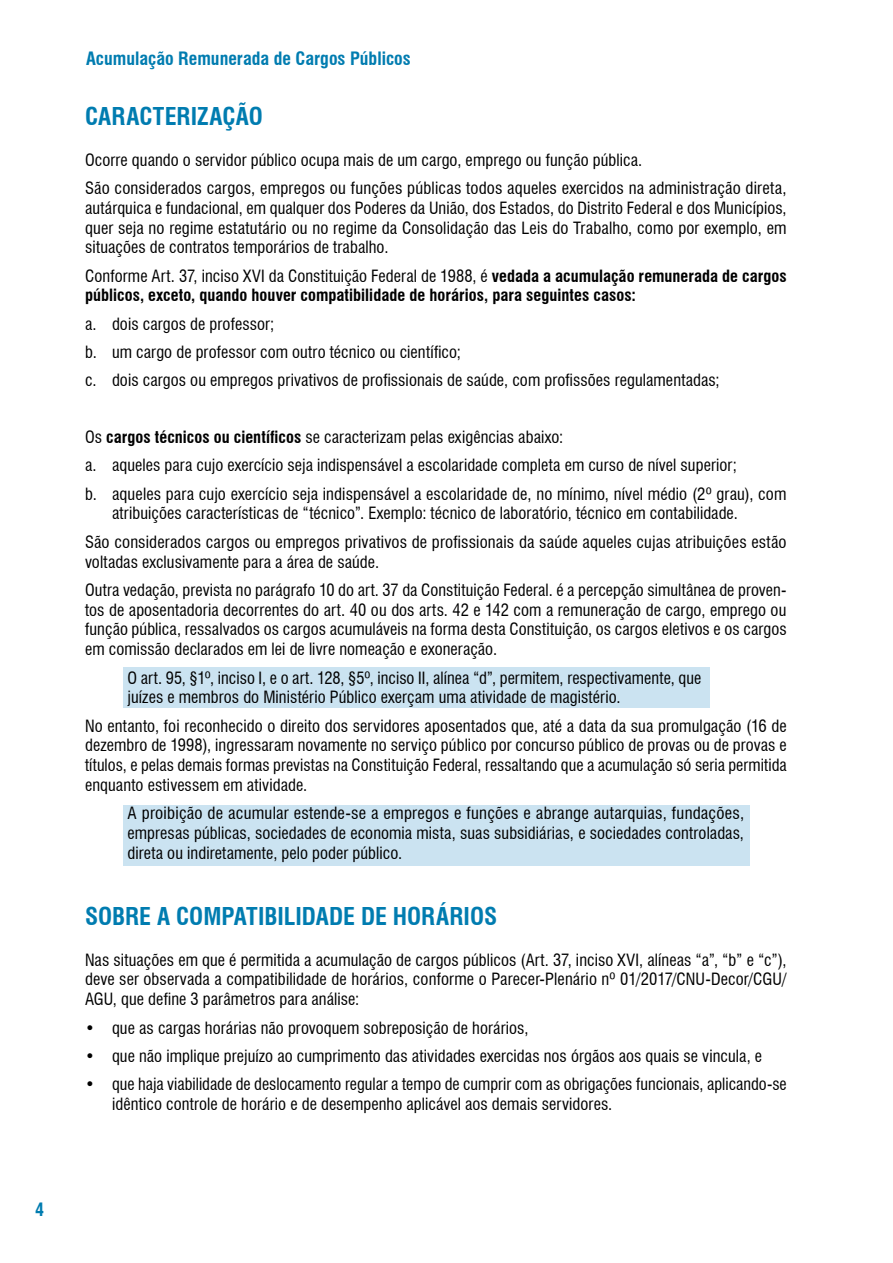
<style>
.page{position:relative;width:893px;height:1263px;background:#fff}
.page>*{position:absolute;margin:0;border:0;box-sizing:border-box;transform-origin:0 0}
.t1{font:700 condensed 24px "Swiss 721 BT";letter-spacing:-.005em;color:#007cb0}
.t2{font:700 condensed 18px "Swiss 721 BT";color:#007cb0}
.t3{font:condensed 16.5px/19.8px "Swiss 721 BT";letter-spacing:.005em;color:#000}
.t4{font:700 condensed 16.5px/19.8px "Swiss 721 BT";color:#000}
.s1{font-weight:400}
.s2{font-weight:700}
</style>
<div class="page">
<div style="left:123px;top:805px;width:626px;height:60px;background:#cbe3f1"></div>
<div style="left:123px;top:668px;width:587px;height:40px;background:#cbe3f1"></div>
<p class="t2" style="left:35px;top:1199px;width:10px">4</p>
<p class="t2" style="left:86px;top:47px;width:326px">Acumulação Remunerada de Cargos Públicos</p>
<h1 class="t1" style="left:85px;top:101px;width:179px">CARACTERIZAÇÃO</h1>
<p class="t3" style="left:85px;top:145px;width:703px;line-height:28.3px">Ocorre quando o servidor público ocupa mais de um cargo, emprego ou função pública.<br>São considerados cargos, empregos ou funções públicas todos aqueles exercidos na administração direta,</p>
<p class="t3" style="left:85px;top:198px;width:703px;text-align:justify">autárquica e fundacional, em qualquer dos Poderes da União, dos Estados, do Distrito Federal e dos Municípios, quer seja no regime estatutário ou no regime da Consolidação das Leis do Trabalho, como por exemplo, em situações de contratos temporários de trabalho.</p>
<p class="t4" style="left:85px;top:266px;width:703px"><span class="s1">Conforme Art. 37, inciso XVI da Constituição Federal de 1988, é</span> vedada a acumulação remunerada de cargos públicos, exceto, quando houver compatibilidade de horários, para seguintes casos:</p>
<p class="t3" style="left:85px;top:310px;width:636px;line-height:28.3px">a. dois cargos de professor;<br>b. um cargo de professor com outro técnico ou científico;<br>c. dois cargos ou empregos privativos de profissionais de saúde, com profissões regulamentadas;</p>
<p class="t3" style="left:85px;top:423px;width:703px;line-height:28.3px">Os <span class="s2">cargos técnicos ou científicos</span> se caracterizam pelas exigências abaixo:<br>a. aqueles para cujo exercício seja indispensável a escolaridade completa em curso de nível superior;<br>b. aqueles para cujo exercício seja indispensável a escolaridade de, no mínimo, nível médio (2º grau), com</p>
<p class="t3" style="left:85px;top:499px;width:703px;line-height:28.3px;text-indent:27px">atribuições características de “técnico”. Exemplo: técnico de laboratório, técnico em contabilidade.<br>São considerados cargos ou empregos privativos de profissionais da saúde aqueles cujas atribuições estão</p>
<p class="t3" style="left:85px;top:547px;width:703px;line-height:28.3px">voltadas exclusivamente para a área de saúde.<br>Outra vedação, prevista no parágrafo 10 do art. 37 da Constituição Federal. é a percepção simultânea de proven-</p>
<p class="t3" style="left:85px;top:600px;width:703px;text-align:justify">tos de aposentadoria decorrentes do art. 40 ou dos arts. 42 e 142 com a remuneração de cargo, emprego ou função pública, ressalvados os cargos acumuláveis na forma desta Constituição, os cargos eletivos e os cargos em comissão declarados em lei de livre nomeação e exoneração.</p>
<p class="t3" style="left:128px;top:668px;width:575px">O art. 95, §1º, inciso I, e o art. 128, §5º, inciso II, alínea “d”, permitem, respectivamente, que juízes e membros do Ministério Público exerçam uma atividade de magistério.</p>
<p class="t3" style="left:85px;top:716px;width:703px;text-align:justify">No entanto, foi reconhecido o direito dos servidores aposentados que, até a data da sua promulgação (16 de dezembro de 1998), ingressaram novamente no serviço público por concurso público de provas ou de provas e títulos, e pelas demais formas previstas na Constituição Federal, ressaltando que a acumulação só seria permitida enquanto estivessem em atividade.</p>
<p class="t3" style="left:128px;top:803px;width:618px;text-align:justify">A proibição de acumular estende-se a empregos e funções e abrange autarquias, fundações, empresas públicas, sociedades de economia mista, suas subsidiárias, e sociedades controladas, direta ou indiretamente, pelo poder público.</p>
<h1 class="t1" style="left:85px;top:901px;width:414px">SOBRE A COMPATIBILIDADE DE HORÁRIOS</h1>
<p class="t3" style="left:85px;top:950px;width:703px;text-align:justify">Nas situações em que é permitida a acumulação de cargos públicos (Art. 37, inciso XVI, alíneas “a”, “b” e “c”), deve ser observada a compatibilidade de horários, conforme o Parecer-Plenário nº 01/2017/CNU-Decor/CGU/ AGU, que define 3 parâmetros para análise:</p>
<p class="t3" style="left:85px;top:1018px;width:445px">• que as cargas horárias não provoquem sobreposição de horários,</p>
<p class="t3" style="left:85px;top:1046px;width:679px">• que não implique prejuízo ao cumprimento das atividades exercidas nos órgãos aos quais se vincula, e</p>
<p class="t3" style="left:112px;top:1074px;width:676px;text-indent:-27px">• que haja viabilidade de deslocamento regular a tempo de cumprir com as obrigações funcionais, aplicando-se idêntico controle de horário e de desempenho aplicável aos demais servidores.</p>
</div>
